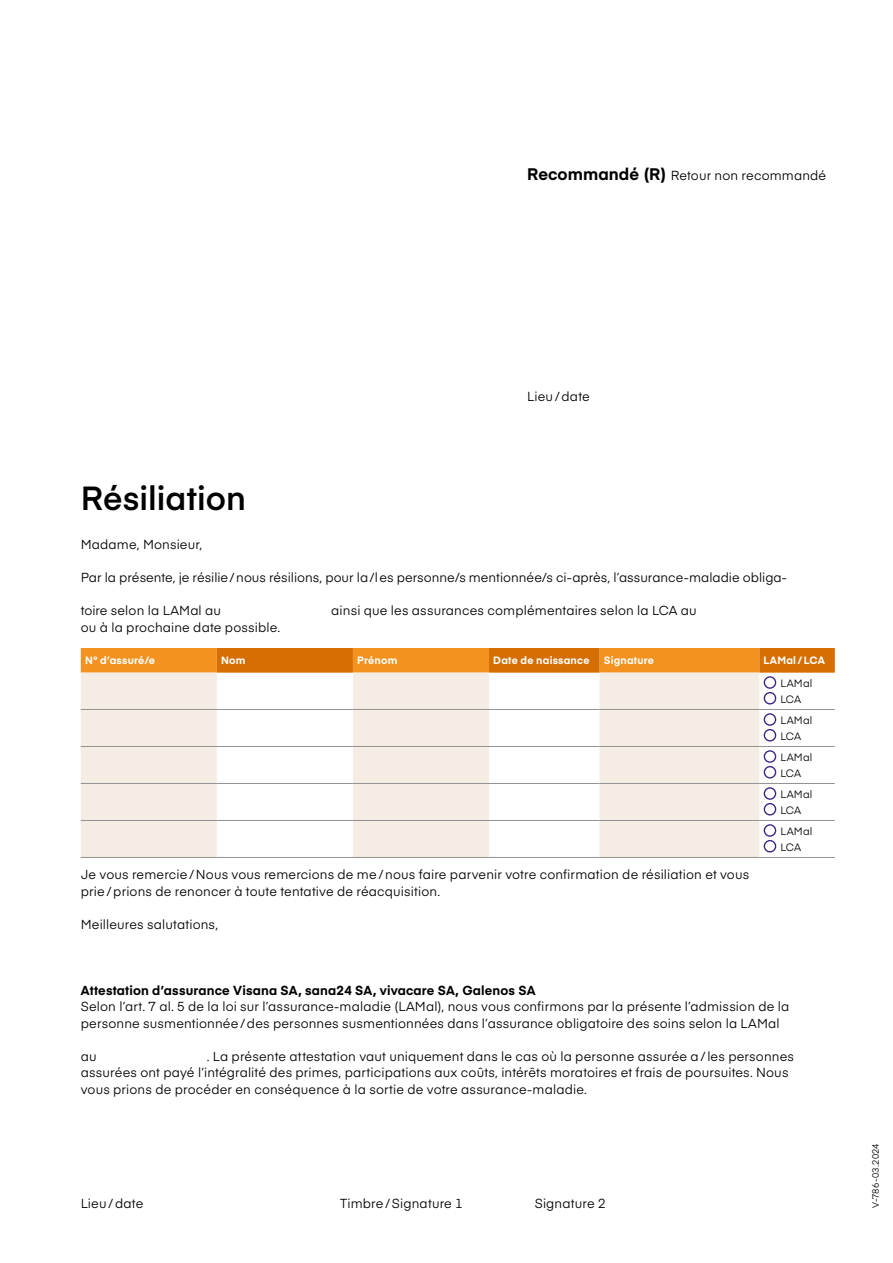
<style>
.page{position:relative;width:893px;height:1263px;background:#fff}
.page>*{position:absolute;margin:0;border:0;box-sizing:border-box;transform-origin:0 0}
.t1{font:600 33px "Eina 03";letter-spacing:.005em;color:#000}
.t2{font:12.9px/16.5px "Eina 03";letter-spacing:.01em;color:#000}
.t3{font:700 12.9px "Eina 03";letter-spacing:.01em;color:#000}
.t4{font:700 10.5px "Eina 03";letter-spacing:.02em;color:#fff}
.t5{font:10.5px/16.5px "Eina 03";letter-spacing:.015em;color:#000}
.t6{font:9px "Eina 03";letter-spacing:.02em;color:#000}
.s1{font-weight:700;font-size:16.5px}
</style>
<div class="page">
<svg style="left:81px;top:648px;width:754px;height:25px;background:#e68516"></svg>
<svg style="left:81px;top:673px;width:678px;height:184px;fill:#f5ece4"></svg>
<hr style="left:81px;top:709px;width:136px;height:1px;background:#919291">
<hr style="left:217px;top:709px;width:136px;height:1px;background:#919291">
<hr style="left:353px;top:709px;width:136px;height:1px;background:#919291">
<hr style="left:489px;top:709px;width:111px;height:1px;background:#919291">
<hr style="left:600px;top:709px;width:159px;height:1px;background:#919291">
<hr style="left:759px;top:709px;width:76px;height:1px;background:#919291">
<hr style="left:81px;top:746px;width:136px;height:1px;background:#919291">
<hr style="left:217px;top:746px;width:136px;height:1px;background:#919291">
<hr style="left:353px;top:746px;width:136px;height:1px;background:#919291">
<hr style="left:489px;top:746px;width:111px;height:1px;background:#919291">
<hr style="left:600px;top:746px;width:159px;height:1px;background:#919291">
<hr style="left:759px;top:746px;width:76px;height:1px;background:#919291">
<hr style="left:81px;top:783px;width:136px;height:1px;background:#919291">
<hr style="left:217px;top:783px;width:136px;height:1px;background:#919291">
<hr style="left:353px;top:783px;width:136px;height:1px;background:#919291">
<hr style="left:489px;top:783px;width:111px;height:1px;background:#919291">
<hr style="left:600px;top:783px;width:159px;height:1px;background:#919291">
<hr style="left:759px;top:783px;width:76px;height:1px;background:#919291">
<hr style="left:81px;top:820px;width:136px;height:1px;background:#919291">
<hr style="left:217px;top:820px;width:136px;height:1px;background:#919291">
<hr style="left:353px;top:820px;width:136px;height:1px;background:#919291">
<hr style="left:489px;top:820px;width:111px;height:1px;background:#919291">
<hr style="left:600px;top:820px;width:159px;height:1px;background:#919291">
<hr style="left:759px;top:820px;width:76px;height:1px;background:#919291">
<hr style="left:81px;top:857px;width:136px;height:1px;background:#919291">
<hr style="left:217px;top:857px;width:136px;height:1px;background:#919291">
<hr style="left:353px;top:857px;width:136px;height:1px;background:#919291">
<hr style="left:489px;top:857px;width:111px;height:1px;background:#919291">
<hr style="left:600px;top:857px;width:159px;height:1px;background:#919291">
<hr style="left:759px;top:857px;width:76px;height:1px;background:#919291">
<div style="left:764px;top:676px;width:12px;height:13px;border:1px solid #3a2282;border-radius:50%"></div>
<div style="left:764px;top:692px;width:12px;height:12px;border:1px solid #3a2282;border-radius:50%"></div>
<div style="left:764px;top:713px;width:12px;height:13px;border:1px solid #3a2282;border-radius:50%"></div>
<div style="left:764px;top:729px;width:12px;height:12px;border:1px solid #3a2282;border-radius:50%"></div>
<div style="left:764px;top:750px;width:12px;height:13px;border:1px solid #3a2282;border-radius:50%"></div>
<div style="left:764px;top:766px;width:12px;height:12px;border:1px solid #3a2282;border-radius:50%"></div>
<div style="left:764px;top:787px;width:12px;height:13px;border:1px solid #3a2282;border-radius:50%"></div>
<div style="left:764px;top:803px;width:12px;height:12px;border:1px solid #3a2282;border-radius:50%"></div>
<div style="left:764px;top:824px;width:12px;height:13px;border:1px solid #3a2282;border-radius:50%"></div>
<div style="left:764px;top:840px;width:12px;height:12px;border:1px solid #3a2282;border-radius:50%"></div>
<p class="t2" style="left:527px;top:167px;width:300px"><span class="s1">Recommandé (R)</span> Retour non recommandé</p>
<h1 class="t1" style="left:81px;top:474px;width:167px">Résiliation</h1>
<p class="t2" style="left:527px;top:387px;width:64px">Lieu/date</p>
<p class="t2" style="left:81px;top:535px;width:123px">Madame, Monsieur,</p>
<p class="t2" style="left:81px;top:568px;width:708px">Par la présente, je résilie/nous résilions, pour la/les personne/s mentionnée/s ci-après, l’assurance-maladie obliga-</p>
<p class="t2" style="left:81px;top:601px;width:142px">toire selon la LAMal au</p>
<p class="t2" style="left:331px;top:601px;width:367px">ainsi que les assurances complémentaires selon la LCA au</p>
<p class="t2" style="left:81px;top:618px;width:201px">ou à la prochaine date possible.</p>
<p class="t4" style="left:85px;top:653px;width:72px">N° d’assuré/e</p>
<p class="t4" style="left:221px;top:653px;width:26px">Nom</p>
<p class="t4" style="left:357px;top:653px;width:42px">Prénom</p>
<p class="t4" style="left:493px;top:653px;width:98px">Date de naissance</p>
<p class="t4" style="left:604px;top:653px;width:52px">Signature</p>
<p class="t4" style="left:764px;top:653px;width:63px">LAMal/LCA</p>
<p class="t5" style="left:780px;top:674px;width:34px">LAMal<br>LCA</p>
<p class="t5" style="left:780px;top:711px;width:34px">LAMal<br>LCA</p>
<p class="t5" style="left:780px;top:748px;width:34px">LAMal<br>LCA</p>
<p class="t5" style="left:780px;top:785px;width:34px">LAMal<br>LCA</p>
<p class="t5" style="left:780px;top:822px;width:34px">LAMal<br>LCA</p>
<p class="t2" style="left:81px;top:865px;width:670px">Je vous remercie/Nous vous remercions de me/nous faire parvenir votre confirmation de résiliation et vous prie/prions de renoncer à toute tentative de réacquisition.</p>
<p class="t2" style="left:81px;top:915px;width:139px">Meilleures salutations,</p>
<p class="t3" style="left:81px;top:980px;width:456px">Attestation d’assurance Visana SA, sana24 SA, vivacare SA, Galenos SA</p>
<p class="t2" style="left:81px;top:997px;width:710px">Selon l’art. 7 al. 5 de la loi sur l’assurance-maladie (LAMal), nous vous confirmons par la présente l’admission de la personne susmentionnée/des personnes susmentionnées dans l’assurance obligatoire des soins selon la LAMal</p>
<p class="t2" style="left:81px;top:1047px;width:17px">au</p>
<p class="t2" style="left:81px;top:1047px;width:715px;text-indent:126px">. La présente attestation vaut uniquement dans le cas où la personne assurée a/ les personnes assurées ont payé l’intégralité des primes, participations aux coûts, intérêts moratoires et frais de poursuites. Nous vous prions de procéder en conséquence à la sortie de votre assurance-maladie.</p>
<p class="t2" style="left:81px;top:1194px;width:64px">Lieu/date</p>
<p class="t2" style="left:340px;top:1194px;width:124px">Timbre/Signature 1</p>
<p class="t2" style="left:535px;top:1194px;width:72px">Signature 2</p>
<p class="t6" style="left:869px;top:1208px;width:66px;rotate:-90deg">V-786-03.2024</p>
</div>
